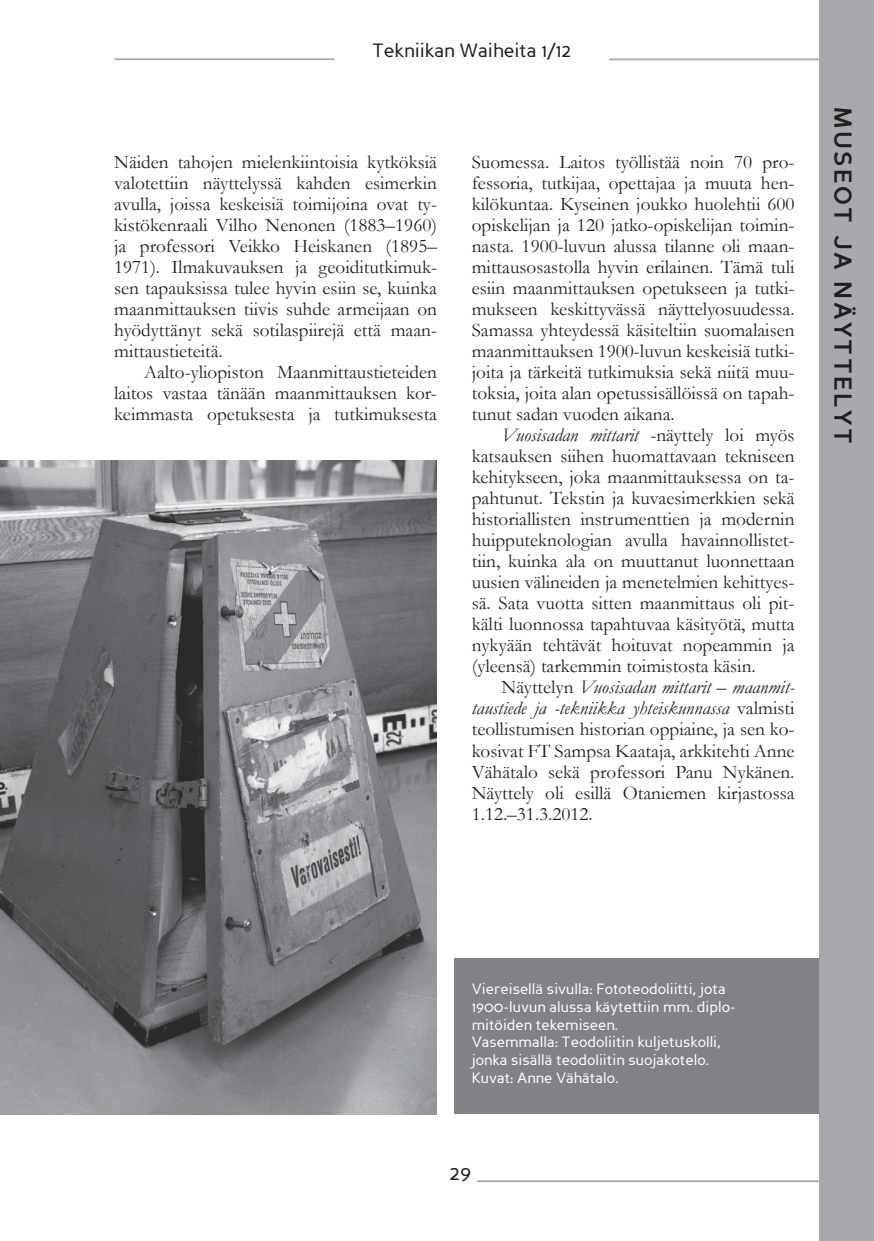
<style>
.page{position:relative;width:874px;height:1241px;background:#fff}
.page>*{position:absolute;margin:0;border:0;box-sizing:border-box;transform-origin:0 0}
.t1{font:700 24.5px "Perspective Sans";letter-spacing:.1em;color:#231f20}
.t2{font:21px "Perspective Sans";color:#231f20}
.t3{font:19.25px/21px "Garamond";color:#231f20;text-align:justify}
.t4{font:19.25px "Perspective Sans";color:#231f20}
.t5{font:14.88px/17.8px "Perspective Sans";color:#fff}
.s1{font-style:italic}
</style>
<div class="page">
<div style="left:819px;top:0;width:54px;height:1240px;background:#a7a9ac"></div>
<hr style="left:476px;top:1180px;width:397px;height:1px;background:#a7a9ac">
<hr style="left:608px;top:58px;width:265px;height:2px;background:#a7a9ac">
<hr style="left:114px;top:58px;width:220px;height:2px;background:#a7a9ac">
<div style="left:454px;top:957px;width:365px;height:156px;background:#808285"></div>
<img style="left:0;top:460px;width:437px;height:654px">
<p class="t4" style="left:372px;top:42px;width:201px">Tekniikan Waiheita 1/12</p>
<p class="t3" style="left:114px;top:152px;width:324px">Näiden tahojen mielenkiintoisia kytköksiä valotettiin näyttelyssä kahden esimerkin avulla, joissa keskeisiä toimijoina ovat ty&shy;kistökenraali Vilho Nenonen (1883–1960) ja professori Veikko Heiskanen (1895– 1971). Ilmakuvauksen ja geoiditutkimuk&shy;sen tapauksissa tulee hyvin esiin se, kuinka maanmittauksen tiivis suhde armeijaan on hyödyttänyt sekä sotilaspiirejä että maan&shy;mittaustieteitä.</p>
<p class="t3" style="left:114px;top:362px;width:324px;text-indent:30px">Aalto-yliopiston Maanmittaustieteiden laitos vastaa tänään maanmittauksen kor&shy;keimmasta opetuksesta ja tutkimuksesta</p>
<p class="t3" style="left:471px;top:152px;width:324px">Suomessa. Laitos työllistää noin 70 pro&shy;fessoria, tutkijaa, opettajaa ja muuta hen&shy;kilökuntaa. Kyseinen joukko huolehtii 600 opiskelijan ja 120 jatko-opiskelijan toimin&shy;nasta. 1900-luvun alussa tilanne oli maan&shy;mittausosastolla hyvin erilainen. Tämä tuli esiin maanmittauksen opetukseen ja tutki&shy;mukseen keskittyvässä näyttelyosuudessa.<br>Samassa yhteydessä käsiteltiin suomalaisen maanmittauksen 1900-luvun keskeisiä tutki&shy;joita ja tärkeitä tutkimuksia sekä niitä muu&shy;toksia, joita alan opetussisällöissä on tapah&shy;tunut sadan vuoden aikana.</p>
<p class="t3" style="left:471px;top:425px;width:324px;text-indent:30px"><span class="s1">Vuosisadan mittarit</span> -näyttely loi myös katsauksen siihen huomattavaan tekniseen kehitykseen, joka maanmittauksessa on ta&shy;pahtunut. Tekstin ja kuvaesimerkkien sekä historiallisten instrumenttien ja modernin huipputeknologian avulla havainnollistet&shy;tiin, kuinka ala on muuttanut luonnettaan uusien välineiden ja menetelmien kehittyes&shy;sä. Sata vuotta sitten maanmittaus oli pit&shy;kälti luonnossa tapahtuvaa käsityötä, mutta nykyään tehtävät hoituvat nopeammin ja (yleensä) tarkemmin toimistosta käsin.</p>
<p class="t3" style="left:471px;top:677px;width:324px;text-indent:30px">Näyttelyn <span class="s1">Vuosisadan mittarit – maanmit&shy;taustiede ja -tekniikka yhteiskunnassa</span> valmisti teollistumisen historian oppiaine, ja sen ko&shy;kosivat FT Sampsa Kaataja, arkkitehti Anne Vähätalo sekä professori Panu Nykänen.<br>Näyttely oli esillä Otaniemen kirjastossa 1.12.–31.3.2012.</p>
<p class="t1" style="left:852px;top:107px;width:338px;rotate:90deg">MUSEOT JA NÄYTTELYT</p>
<p class="t5" style="left:471px;top:980px;width:265px">Viereisellä sivulla: Fototeodoliitti, jota 1900-luvun alussa käytettiin mm. diplo&shy;mitöiden tekemiseen.<br>Vasemmalla: Teodoliitin kuljetuskolli, jonka sisällä teodoliitin suojakotelo.<br>Kuvat: Anne Vähätalo.</p>
<p class="t2" style="left:449px;top:1164px;width:23px">29</p>
</div>
